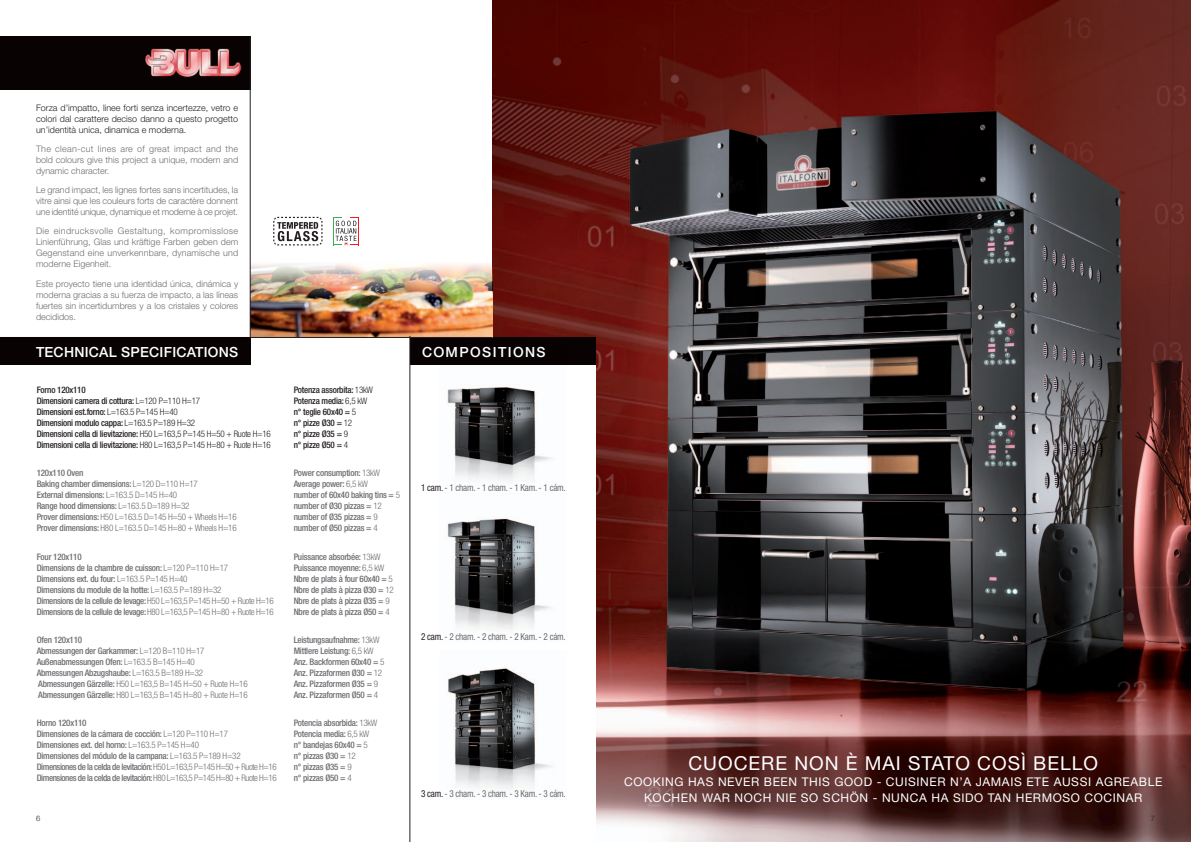
<style>
.page{position:relative;width:1191px;height:842px;background:#fff}
.page>*{position:absolute;margin:0;border:0;box-sizing:border-box;transform-origin:0 0}
.t1{font:19.2px "Helvetica Neue";letter-spacing:.05em;color:#fff}
.t2{font:500 14px "Helvetica Neue";letter-spacing:.02em;color:#fff}
.t3{font:500 14px "Helvetica Neue";letter-spacing:.1em;color:#fff}
.t4{font:12px/16px "Helvetica Neue";letter-spacing:.05em;color:#fff;text-align:center}
.t5{font:condensed 9.6px "Helvetica Neue";letter-spacing:-.025em;color:#6c6d70;scale:.95 1}
.t6{font:500 condensed 9px/11px "Helvetica Neue";letter-spacing:-.025em;color:#6c6d70}
.t7{font:300 9px/11px "Helvetica Neue";color:#6c6d70;text-align:justify}
.t8{font:500 condensed 9px/11px "Helvetica Neue";letter-spacing:-.025em;color:#231f20}
.t9{font:300 9px/11px "Helvetica Neue";color:#231f20;text-align:justify}
.t10{font:300 7.5px "Helvetica Neue";color:#231f20}
.s1{font-weight:300}
.s2{color:#231f20}
</style>
<div class="page">
<img style="left:493px;top:0;width:698px;height:842px">
<div style="left:478px;top:351px;width:117px;height:491px;background:#fff"></div>
<img style="left:447px;top:387px;width:106px;height:243px">
<div style="left:410px;top:338px;width:185px;height:27px;background:#080302"></div>
<img style="left:251px;top:198px;width:242px;height:139px">
<div style="left:0;top:37px;width:250px;height:53px;background:#080302"></div>
<img style="left:145px;top:48px;width:97px;height:30px">
<hr style="left:250px;top:37px;width:1px;height:300px;background:#231f20">
<hr style="left:0;top:337px;width:493px;height:1px;background:#231f20">
<hr style="left:410px;top:336px;width:1px;height:506px;background:#231f20">
<svg style="left:272px;top:216px;width:51px;height:30px"></svg>
<div style="left:331px;top:215px;width:30px;height:32px;background:#fff"></div>
<svg style="left:333px;top:217px;width:26px;height:29px"></svg>
<div style="left:0;top:338px;width:250px;height:27px;background:#080302"></div>
<img style="left:448px;top:668px;width:105px;height:121px">
<p class="t9" style="left:36px;top:102px;width:204px">Forza d’impatto, linee forti senza incertezze, vetro e colori dal carattere deciso danno a questo progetto un’identità unica, dinamica e moderna.</p>
<p class="t7" style="left:36px;top:143px;width:204px">The clean-cut lines are of great impact and the bold colours give this project a unique, modern and dynamic character.</p>
<p class="t7" style="left:36px;top:184px;width:204px">Le grand impact, les lignes fortes sans incertitudes, la vitre ainsi que les couleurs forts de caractère donnent une identité unique, dynamique et moderne à ce projet.</p>
<p class="t7" style="left:36px;top:225px;width:204px">Die eindrucksvolle Gestaltung, kompromisslose Linienführung, Glas und kräftige Farben geben dem Gegenstand eine unverkennbare, dynamische und moderne Eigenheit.</p>
<p class="t7" style="left:36px;top:278px;width:204px">Este proyecto tiene una identidad única, dinámica y moderna gracias a su fuerza de impacto, a las líneas fuertes sin incertidumbres y a los cristales y colores decididos.</p>
<h2 class="t2" style="left:36px;top:344px;width:204px">TECHNICAL SPECIFICATIONS</h2>
<p class="t8" style="left:37px;top:384px;width:236px">Forno 120x110<br>Dimensioni camera di cottura: <span class="s1">L=120 P=110 H=17<br></span>Dimensioni est.forno: <span class="s1">L=163.5 P=145 H=40<br></span>Dimensioni modulo cappa: <span class="s1">L=163.5 P=189 H=32<br></span>Dimensioni cella di lievitazione: <span class="s1">H50 L=163,5 P=145 H=50 + Ruote H=16<br></span>Dimensioni cella di lievitazione: <span class="s1">H80 L=163,5 P=145 H=80 + Ruote H=16</span></p>
<p class="t8" style="left:294px;top:384px;width:81px">Potenza assorbita: <span class="s1">13kW<br></span>Potenza media: <span class="s1">6,5 kW </span>n° teglie 60x40 = <span class="s1">5<br></span>n° pizze Ø30 = <span class="s1">12<br></span>n° pizze Ø35 = <span class="s1">9<br></span>n° pizze Ø50 = <span class="s1">4</span></p>
<p class="t6" style="left:37px;top:467px;width:201px">120x110 Oven<br>Baking chamber dimensions: <span class="s1">L=120 D=110 H=17<br></span>External dimensions: <span class="s1">L=163.5 D=145 H=40<br></span>Range hood dimensions: <span class="s1">L=163.5 D=189 H=32<br></span>Prover dimensions: <span class="s1">H50 L=163.5 D=145 H=50 + Wheels H=16<br></span>Prover dimensions: <span class="s1">H80 L=163.5 D=145 H=80 + Wheels H=16</span></p>
<p class="t6" style="left:294px;top:467px;width:108px">Power consumption: <span class="s1">13kW<br></span>Average power: <span class="s1">6,5 kW<br></span>number of 60x40 baking tins = <span class="s1">5 </span>number of Ø30 pizzas = <span class="s1">12 </span>number of Ø35 pizzas = <span class="s1">9 </span>number of Ø50 pizzas = <span class="s1">4</span></p>
<p class="t6" style="left:37px;top:551px;width:239px">Four 120x110<br>Dimensions de la chambre de cuisson: <span class="s1">L=120 P=110 H=17<br></span>Dimensions ext. du four: <span class="s1">L=163.5 P=145 H=40<br></span>Dimensions du module de la hotte: <span class="s1">L=163.5 P=189 H=32<br></span>Dimensions de la cellule de levage: <span class="s1">H50 L=163,5 P=145 H=50 + Ruote H=16<br></span>Dimensions de la cellule de levage: <span class="s1">H80 L=163,5 P=145 H=80 + Ruote H=16</span></p>
<p class="t6" style="left:294px;top:551px;width:102px">Puissance absorbée: <span class="s1">13kW<br></span>Puissance moyenne: <span class="s1">6,5 kW<br></span>Nbre de plats à four 60x40 = <span class="s1">5<br></span>Nbre de plats à pizza Ø30 = <span class="s1">12<br></span>Nbre de plats à pizza Ø35 = <span class="s1">9<br></span>Nbre de plats à pizza Ø50 = <span class="s1">4</span></p>
<p class="t6" style="left:37px;top:634px;width:212px">Ofen 120x110<br>Abmessungen der Garkammer: <span class="s1">L=120 B=110 H=17<br></span>Außenabmessungen Ofen: <span class="s1">L=163.5 B=145 H=40<br></span>Abmessungen Abzugshaube: <span class="s1">L=163.5 B=189 H=32<br></span>Abmessungen Gärzelle: <span class="s1">H50 L=163,5 B=145 H=50 + Ruote H=16<br></span>Abmessungen Gärzelle: <span class="s1">H80 L=163,5 B=145 H=80 + Ruote H=16</span></p>
<p class="t6" style="left:294px;top:634px;width:92px">Leistungsaufnahme: <span class="s1">13kW<br></span>Mittlere Leistung: <span class="s1">6,5 kW<br></span>Anz. Backformen 60x40 = <span class="s1">5<br></span>Anz. Pizzaformen Ø30 = <span class="s1">12<br></span>Anz. Pizzaformen Ø35 = <span class="s1">9<br></span>Anz. Pizzaformen Ø50 = <span class="s1">4</span></p>
<p class="t6" style="left:37px;top:718px;width:241px">Horno 120x110<br>Dimensiones de la cámara de cocción: <span class="s1">L=120 P=110 H=17<br></span>Dimensiones ext. del horno: <span class="s1">L=163.5 P=145 H=40<br></span>Dimensiones del módulo de la campana: <span class="s1">L=163.5 P=189 H=32<br></span>Dimensiones de la celda de levitación: <span class="s1">H50 L=163,5 P=145 H=50 + Ruote H=16<br></span>Dimensiones de la celda de levitación: <span class="s1">H80 L=163,5 P=145 H=80 + Ruote H=16</span></p>
<p class="t6" style="left:294px;top:717px;width:85px">Potencia absorbida: <span class="s1">13kW<br></span>Potencia media: <span class="s1">6,5 kW </span>n° bandejas 60x40 = <span class="s1">5 </span>n° pizzas Ø30 = <span class="s1">12<br></span>n° pizzas Ø35 = <span class="s1">9<br></span>n° pizzas Ø50 = <span class="s1">4</span></p>
<h2 class="t3" style="left:422px;top:344px;width:125px">COMPOSITIONS</h2>
<p class="t5" style="left:421px;top:482px;width:154px"><span class="s2">1 cam.</span> - 1 cham. - 1 cham. - 1 Kam. - 1 cám.</p>
<p class="t5" style="left:421px;top:631px;width:154px"><span class="s2">2 cam.</span> - 2 cham. - 2 cham. - 2 Kam. - 2 cám.</p>
<p class="t5" style="left:421px;top:788px;width:154px"><span class="s2">3 cam.</span> - 3 cham. - 3 cham. - 3 Kam. - 3 cám.</p>
<h1 class="t1" style="left:688px;top:752px;width:411px">CUOCERE NON È MAI STATO COSÌ BELLO</h1>
<h3 class="t4" style="left:624px;top:773px;width:540px">COOKING HAS NEVER BEEN THIS GOOD - CUISINER N’A JAMAIS ETE AUSSI AGREABLE<br>KOCHEN WAR NOCH NIE SO SCHÖN - NUNCA HA SIDO TAN HERMOSO COCINAR</h3>
<p class="t10" style="left:36px;top:814px;width:6px">6</p>
<p class="t10" style="left:1150px;top:814px;width:6px">7</p>
</div>
